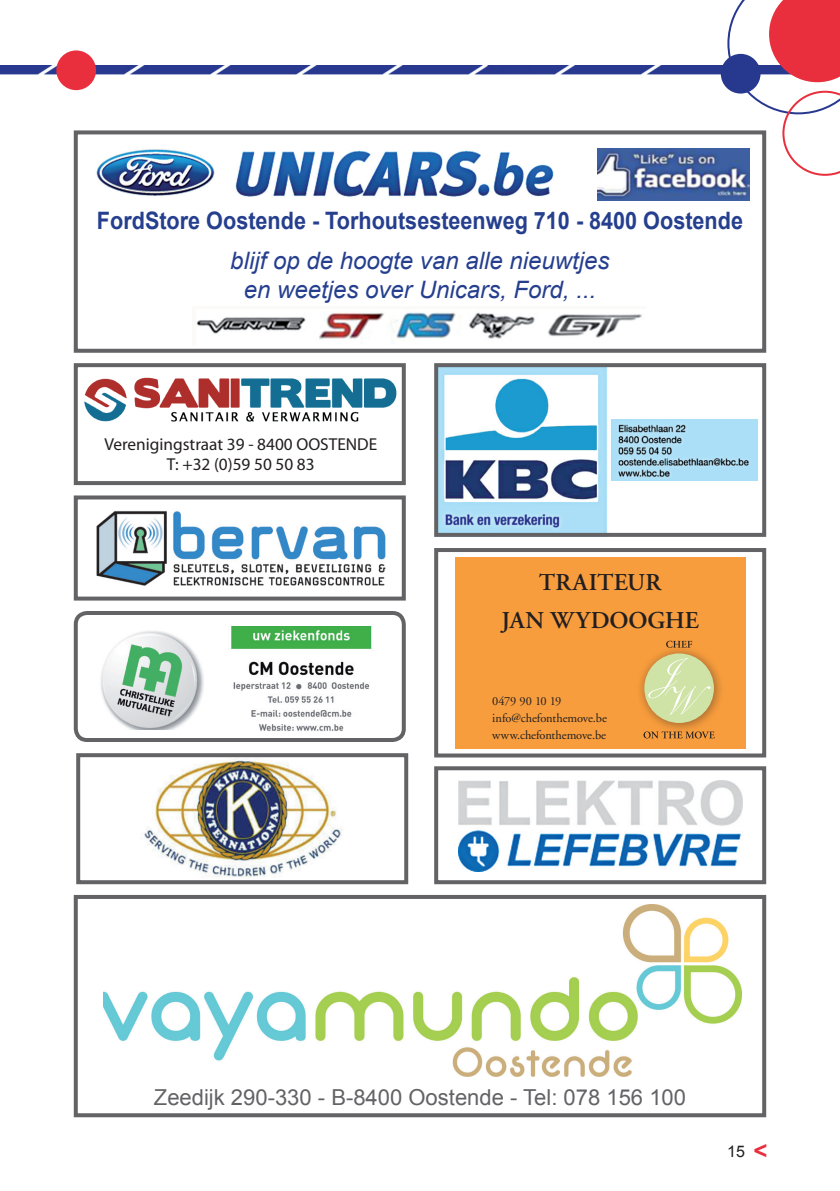
<style>
.page{position:relative;width:840px;height:1191px;background:#fff}
.page>*{position:absolute;margin:0;border:0;box-sizing:border-box;transform-origin:0 0}
.t1{font:600 24.2px/37px "Adobe Garamond";letter-spacing:.005em;color:#231f20;text-align:center}
.t2{font:italic 24px/28.8px "Arial";color:#253f8e;text-align:center}
.t3{font:700 24px "Arial";color:#253f8e;scale:.9 1}
.t4{font:22px "Arial";color:#636366}
.t5{font:17.2px/20.8px "Myriad Pro";color:#231f20;text-align:center}
.t6{font:16px "Arial";color:#231f20}
.t7{font:12.4px/16.6px "Adobe Garamond";letter-spacing:-.005em;color:#231f20}
.s1{font-weight:700;font-size:24px;color:#e92f3d}
</style>
<div class="page">
<img style="left:0;top:66px;width:721px;height:8px">
<svg style="left:720px;top:54px;width:40px;height:40px"></svg>
<svg style="left:727px;top:0;width:112px;height:176px"></svg>
<div style="left:56px;top:50px;width:40px;height:40px;background:#e92f3d;border-radius:50%"></div>
<div style="left:74px;top:895px;width:691px;height:222px;border:4px solid #636366"></div>
<img style="left:103px;top:904px;width:638px;height:172px">
<img style="left:439px;top:368px;width:168px;height:164px">
<div style="left:434px;top:363px;width:331px;height:174px;border:4px solid #636366"></div>
<img style="left:611px;top:419px;width:146px;height:61px">
<img style="left:458px;top:780px;width:283px;height:91px">
<div style="left:434px;top:766px;width:331px;height:118px;border:4px solid #636366"></div>
<div style="left:434px;top:548px;width:331px;height:209px;border:4px solid #636366"></div>
<div style="left:454px;top:557px;width:291px;height:85px;background:#f89d3d"></div>
<div style="left:454px;top:635px;width:291px;height:114px;background:#f89d3d"></div>
<svg style="left:643px;top:734px;width:71px;height:4px"></svg>
<svg style="left:666px;top:641px;width:25px;height:4px"></svg>
<div style="left:635px;top:645px;width:89px;height:89px;background:#231f20;opacity:.45"></div>
<div style="left:644px;top:653px;width:69px;height:70px;background:#cfe3a6;border-radius:50%"></div>
<svg style="left:648px;top:658px;width:62px;height:57px"></svg>
<div style="left:74px;top:363px;width:331px;height:122px;border:4px solid #636366"></div>
<svg style="left:84px;top:377px;width:313px;height:45px"></svg>
<div style="left:74px;top:611px;width:331px;height:131px;border:4px solid #636366;border-radius:11px"></div>
<img style="left:101px;top:631px;width:103px;height:99px">
<img style="left:231px;top:626px;width:141px;height:105px">
<div style="left:74px;top:130px;width:691px;height:223px;border:4px solid #636366"></div>
<img style="left:96px;top:149px;width:457px;height:48px">
<img style="left:597px;top:148px;width:152px;height:52px">
<img style="left:196px;top:312px;width:446px;height:28px">
<img style="left:96px;top:511px;width:290px;height:75px">
<div style="left:74px;top:495px;width:331px;height:105px;border:4px solid #636366"></div>
<img style="left:142px;top:758px;width:201px;height:119px">
<div style="left:76px;top:753px;width:332px;height:131px;border:4px solid #636366"></div>
<p class="t3" style="left:97px;top:205px;width:719px">FordStore Oostende - Torhoutsesteenweg 710 - 8400 Oostende</p>
<p class="t2" style="left:230px;top:247px;width:380px">blijf op de hoogte van alle nieuwtjes en weetjes over Unicars, Ford, ...</p>
<p class="t5" style="left:104px;top:434px;width:274px">Verenigingstraat 39 - 8400 OOSTENDE<br>T: +32 (0)59 50 50 83</p>
<p class="t1" style="left:501px;top:564px;width:199px">TRAITEUR<br>JAN WYDOOGHE</p>
<p class="t7" style="left:492px;top:693px;width:116px">0479 90 10 19 info@chefonthemove.be www.chefonthemove.be</p>
<p class="t4" style="left:154px;top:1083px;width:533px">Zeedijk 290-330 - B-8400 Oostende - Tel: 078 156 100</p>
<p class="t6" style="left:726px;top:1140px;width:42px">15 <span class="s1">&lt;</span></p>
</div>
